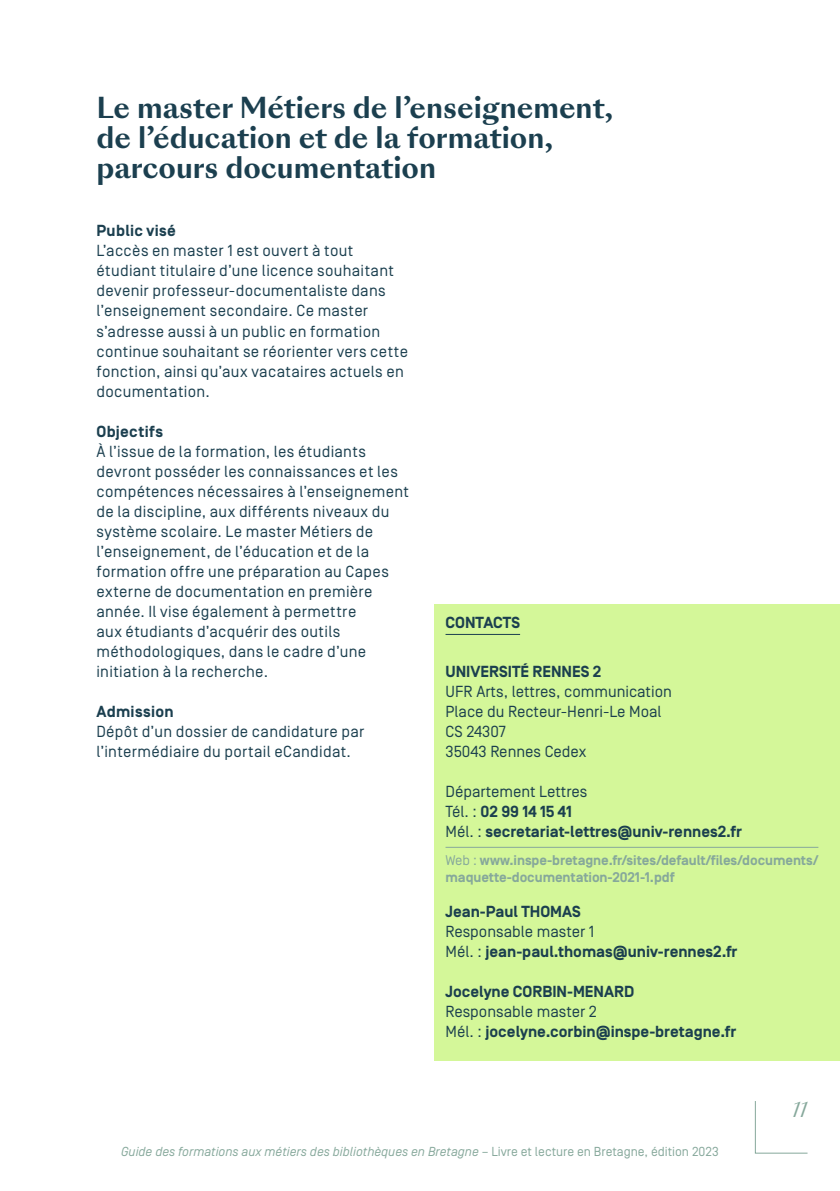
<style>
.page{position:relative;width:840px;height:1191px;background:#fff}
.page>*{position:absolute;margin:0;border:0;box-sizing:border-box;transform-origin:0 0}
.t1{font:700 28px/30px "Sang Bleu Sunrise";color:#1b3f4f}
.t2{font:italic 20px "Sang Bleu Sunrise";color:#86a89b}
.t3{font:16px/20px "Simplon Norm";letter-spacing:.02em;color:#1b3f4f}
.t4{font:700 16px/20px "Simplon Norm";color:#1b3f4f}
.t5{font:16px/20px "Simplon Norm";color:#1b3f4f}
.t6{font:700 16px "Simplon Norm";letter-spacing:.02em;color:#1b3f4f}
.t7{font:700 16px "Simplon Norm";letter-spacing:.025em;color:#1b3f4f}
.t8{font:700 14px/16.8px "Simplon Norm";letter-spacing:-.005em;color:#86a89b}
.t9{font:italic 13px "Simplon Norm";color:#86a89b}
.s1{font-weight:400}
.s2{font-style:normal}
</style>
<div class="page">
<svg style="left:754px;top:1101px;width:54px;height:53px"></svg>
<div style="left:434px;top:604px;width:405px;height:456px;background:#d4f799"></div>
<hr style="left:445px;top:634px;width:75px;height:1px;background:#1b3f4f">
<hr style="left:445px;top:847px;width:372px;height:1px;background:#86a89b">
<h1 class="t1" style="left:96px;top:93px;width:518px">Le master Métiers de l’enseignement, de l’éducation et de la formation, parcours documentation</h1>
<p class="t6" style="left:96px;top:222px;width:81px">Public visé</p>
<p class="t3" style="left:96px;top:241px;width:313px">L’accès en master 1 est ouvert à tout étudiant titulaire d’une licence souhaitant devenir professeur-documentaliste dans l’enseignement secondaire. Ce master s’adresse aussi à un public en formation continue souhaitant se réorienter vers cette fonction, ainsi qu’aux vacataires actuels en documentation.</p>
<p class="t7" style="left:96px;top:422px;width:68px">Objectifs</p>
<p class="t3" style="left:96px;top:441px;width:314px">À l’issue de la formation, les étudiants devront posséder les connaissances et les compétences nécessaires à l’enseignement de la discipline, aux différents niveaux du système scolaire. Le master Métiers de l’enseignement, de l’éducation et de la formation offre une préparation au Capes externe de documentation en première année. Il vise également à permettre<br>aux étudiants d’acquérir des outils méthodologiques, dans le cadre d’une initiation à la recherche.</p>
<p class="t6" style="left:96px;top:702px;width:79px">Admission</p>
<p class="t3" style="left:96px;top:721px;width:269px">Dépôt d’un dossier de candidature par l’intermédiaire du portail eCandidat.</p>
<p class="t4" style="left:445px;top:613px;width:76px">CONTACTS</p>
<p class="t4" style="left:445px;top:662px;width:157px">UNIVERSITÉ RENNES 2</p>
<p class="t5" style="left:445px;top:681px;width:228px">UFR Arts, lettres, communication<br>Place du Recteur-Henri-Le Moal<br>CS 24307<br>35043 Rennes Cedex</p>
<p class="t4" style="left:445px;top:782px;width:298px"><span class="s1">Département Lettres<br>Tél. :</span> 02 99 14 15 41<br><span class="s1">Mél. :</span> secretariat-lettres@univ-rennes2.fr</p>
<p class="t8" style="left:445px;top:852px;width:374px"><span class="s1">Web :</span> www.inspe-bretagne.fr/sites/default/files/documents/ maquette-documentation-2021-1.pdf</p>
<p class="t4" style="left:445px;top:902px;width:137px">Jean-Paul THOMAS</p>
<p class="t4" style="left:445px;top:922px;width:293px"><span class="s1">Responsable master 1<br>Mél. :</span> jean-paul.thomas@univ-rennes2.fr</p>
<p class="t4" style="left:445px;top:982px;width:190px">Jocelyne CORBIN-MENARD</p>
<p class="t4" style="left:445px;top:1002px;width:292px"><span class="s1">Responsable master 2<br>Mél. :</span> jocelyne.corbin@inspe-bretagne.fr</p>
<p class="t2" style="left:791px;top:1096px;width:16px">11</p>
<p class="t9" style="left:121px;top:1144px;width:598px">Guide des formations aux métiers des bibliothèques en Bretagne – <span class="s2">Livre et lecture en Bretagne, édition 2023</span></p>
</div>
